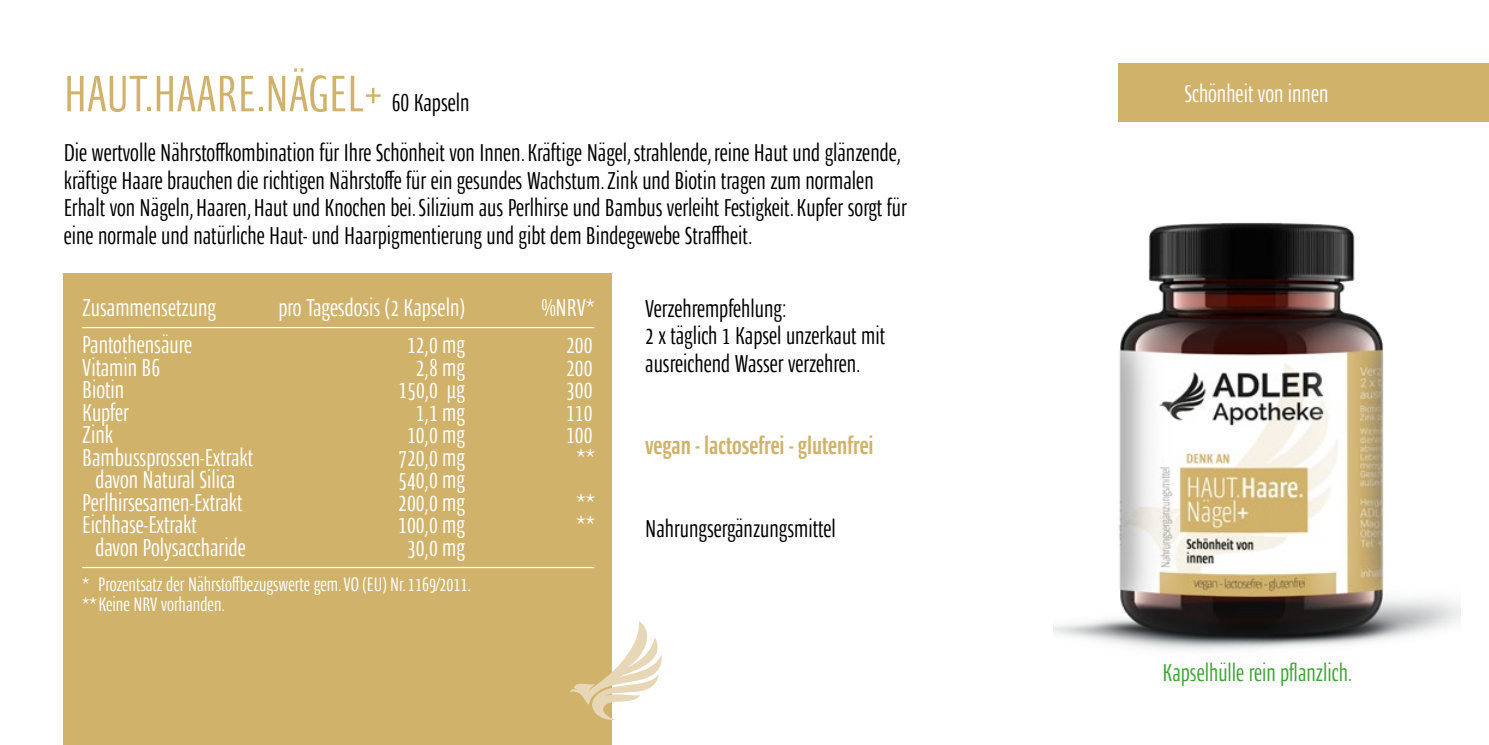
<style>
.page{position:relative;width:1489px;height:745px;background:#fff}
.page>*{position:absolute;margin:0;border:0;box-sizing:border-box;transform-origin:0 0}
.t1{font:52.5px "Ardoise Std Compact";color:#d0b26b}
.t2{font:25px/27.5px "Ardoise Std Compact";color:#000}
.t3{font:25px "Ardoise Std Compact";color:#fff}
.t4{font:700 25px "Ardoise Std Compact";color:#d0b26b}
.t5{font:25px "Ardoise Std Compact";color:#3fa535}
.t6{font:20px/20px "Ardoise Std Compact";color:#fff}
.s1{font-size:25px;color:#000}
</style>
<div class="page">
<div style="left:64px;top:274px;width:548px;height:470px;background:#d0b26b"></div>
<div style="left:1118px;top:64px;width:370px;height:58px;background:#d0b26b"></div>
<img style="left:1053px;top:222px;width:407px;height:429px">
<hr style="left:82px;top:327px;width:512px;height:1px;background:#fff">
<hr style="left:82px;top:566px;width:512px;height:1px;background:#fff">
<svg style="left:570px;top:621px;width:91px;height:98px"></svg>
<h1 class="t1" style="left:64px;top:64px;width:407px">HAUT.HAARE.NÄGEL+ <span class="s1">60 Kapseln</span></h1>
<p class="t2" style="left:64px;top:139px;width:844px">Die wertvolle Nährstoffkombination für Ihre Schönheit von Innen. Kräftige Nägel, strahlende, reine Haut und glänzende, kräftige Haare brauchen die richtigen Nährstoffe für ein gesundes Wachstum. Zink und Biotin tragen zum normalen Erhalt von Nägeln, Haaren, Haut und Knochen bei. Silizium aus Perlhirse und Bambus verleiht Festigkeit. Kupfer sorgt für eine normale und natürliche Haut- und Haarpigmentierung und gibt dem Bindegewebe Straffheit.</p>
<p class="t3" style="left:82px;top:293px;width:135px">Zusammensetzung</p>
<p class="t3" style="left:278px;top:293px;width:188px">pro Tagesdosis (2 Kapseln)</p>
<p class="t3" style="left:541px;top:293px;width:55px">%NRV*</p>
<p class="t3" style="left:82px;top:330px;width:111px">Pantothensäure</p>
<p class="t3" style="left:407px;top:330px;width:59px">12,0 mg</p>
<p class="t3" style="left:566px;top:330px;width:28px">200</p>
<p class="t3" style="left:82px;top:353px;width:80px">Vitamin B6</p>
<p class="t3" style="left:416px;top:353px;width:51px">2,8 mg</p>
<p class="t3" style="left:566px;top:353px;width:28px">200</p>
<p class="t3" style="left:82px;top:375px;width:44px">Biotin</p>
<p class="t3" style="left:398px;top:375px;width:68px">150,0 μg</p>
<p class="t3" style="left:566px;top:375px;width:28px">300</p>
<p class="t3" style="left:82px;top:398px;width:48px">Kupfer</p>
<p class="t3" style="left:416px;top:398px;width:51px">1,1 mg</p>
<p class="t3" style="left:566px;top:398px;width:28px">110</p>
<p class="t3" style="left:82px;top:420px;width:32px">Zink</p>
<p class="t3" style="left:407px;top:420px;width:59px">10,0 mg</p>
<p class="t3" style="left:566px;top:420px;width:28px">100</p>
<p class="t3" style="left:82px;top:443px;width:172px">Bambussprossen-Extrakt</p>
<p class="t3" style="left:398px;top:443px;width:68px">720,0 mg</p>
<p class="t3" style="left:576px;top:443px;width:20px">**</p>
<p class="t3" style="left:95px;top:465px;width:141px">davon Natural Silica</p>
<p class="t3" style="left:398px;top:465px;width:68px">540,0 mg</p>
<p class="t3" style="left:82px;top:488px;width:162px">Perlhirsesamen-Extrakt</p>
<p class="t3" style="left:398px;top:488px;width:68px">200,0 mg</p>
<p class="t3" style="left:576px;top:488px;width:20px">**</p>
<p class="t3" style="left:82px;top:510px;width:116px">Eichhase-Extrakt</p>
<p class="t3" style="left:398px;top:510px;width:68px">100,0 mg</p>
<p class="t3" style="left:576px;top:510px;width:20px">**</p>
<p class="t3" style="left:95px;top:533px;width:152px">davon Polysaccharide</p>
<p class="t3" style="left:407px;top:533px;width:59px">30,0 mg</p>
<p class="t6" style="left:82px;top:573px;width:390px">* Prozentsatz der Nährstoffbezugswerte gem. VO (EU) Nr. 1169/2011. ** Keine NRV vorhanden.</p>
<p class="t2" style="left:645px;top:294px;width:241px">Verzehrempfehlung:<br>2 x täglich 1 Kapsel unzerkaut mit ausreichend Wasser verzehren.</p>
<p class="t4" style="left:645px;top:431px;width:230px">vegan - lactosefrei - glutenfrei</p>
<p class="t2" style="left:645px;top:514px;width:192px">Nahrungsergänzungsmittel</p>
<p class="t3" style="left:1184px;top:79px;width:145px">Schönheit von innen</p>
<p class="t5" style="left:1162px;top:658px;width:191px">Kapselhülle rein pflanzlich.</p>
</div>
